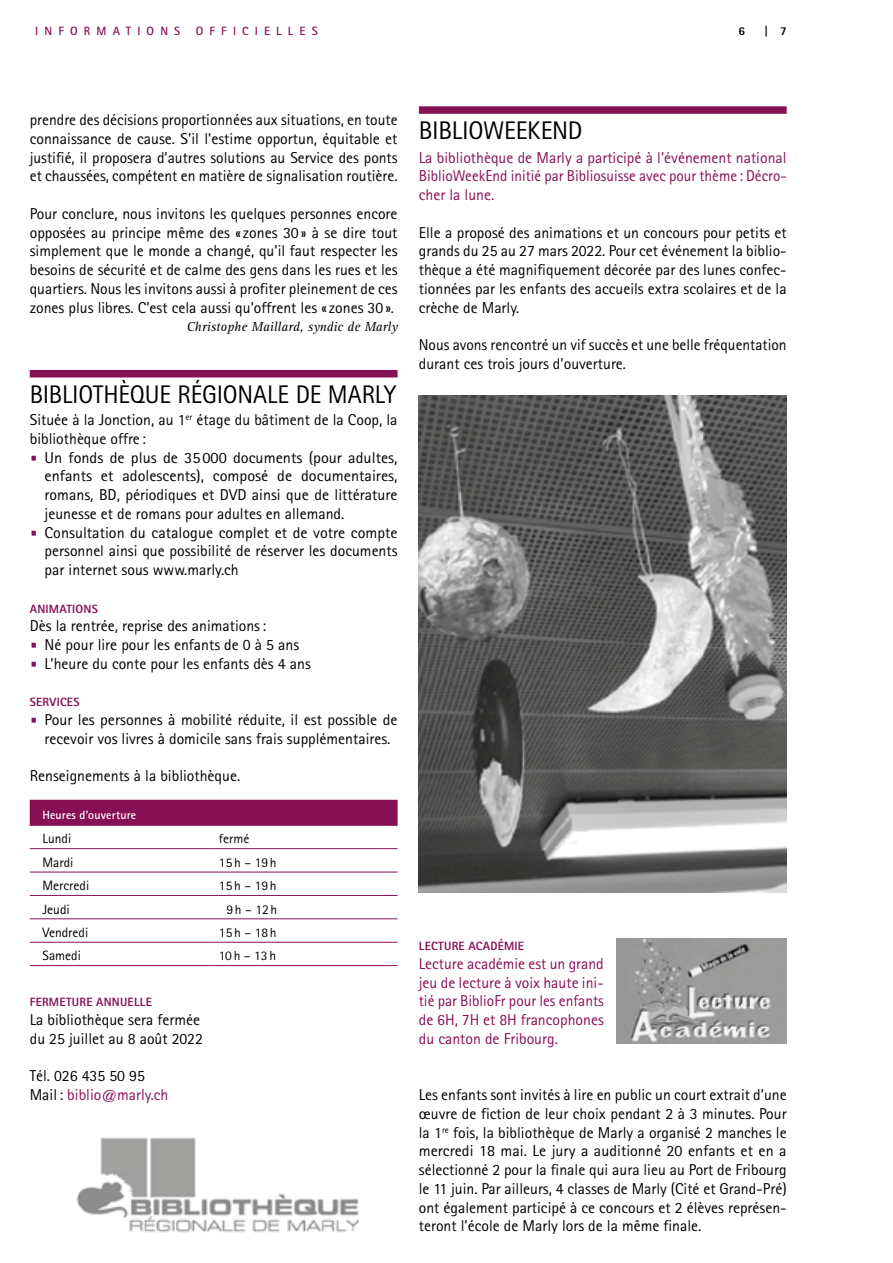
<style>
.page{position:relative;width:893px;height:1263px;background:#fff}
.page>*{position:absolute;margin:0;border:0;box-sizing:border-box;transform-origin:0 0}
.t1{font:25.5px "Rotis Sans Serif";letter-spacing:-.01em;color:#000}
.t2{font:15.75px/18.8px "Rotis Sans Serif";color:#000;text-align:justify}
.t3{font:15.75px/18.8px "Rotis Sans Serif";color:#870f54;text-align:justify}
.t4{font:13.5px "Rotis Sans Serif";color:#000}
.t5{font:italic 13.5px "Rotis Serif";color:#000}
.t6{font:13.2px "Rotis Sans Serif";color:#000}
.t7{font:800 12px "Rotis Sans Serif";letter-spacing:.015em;color:#870f54}
.t8{font:700 12px "Rotis Sans Serif";letter-spacing:.51em;color:#870f54}
.t9{font:700 12px "Rotis Sans Serif";letter-spacing:.015em;color:#fff}
.t10{font:800 12px "Rotis Sans Serif";color:#000}
.s1{font-family:"Glypha LT Std";font-size:13.5px;color:#870f54}
.s2{font-size:13.5px}
.s3{color:#870f54}
</style>
<div class="page">
<img style="left:76px;top:1137px;width:283px;height:96px">
<div style="left:30px;top:370px;width:368px;height:7px;background:#870f54"></div>
<div style="left:30px;top:800px;width:368px;height:25px;background:#870f54"></div>
<hr style="left:214px;top:825px;width:184px;height:1px;background:#870f54">
<hr style="left:30px;top:848px;width:184px;height:1px;background:#870f54">
<hr style="left:214px;top:848px;width:184px;height:1px;background:#870f54">
<hr style="left:30px;top:872px;width:184px;height:1px;background:#870f54">
<hr style="left:214px;top:872px;width:184px;height:1px;background:#870f54">
<hr style="left:30px;top:895px;width:184px;height:1px;background:#870f54">
<hr style="left:214px;top:895px;width:184px;height:1px;background:#870f54">
<hr style="left:30px;top:918px;width:184px;height:1px;background:#870f54">
<hr style="left:214px;top:918px;width:184px;height:1px;background:#870f54">
<hr style="left:30px;top:942px;width:184px;height:1px;background:#870f54">
<hr style="left:214px;top:942px;width:184px;height:1px;background:#870f54">
<hr style="left:30px;top:965px;width:184px;height:1px;background:#870f54">
<hr style="left:214px;top:965px;width:184px;height:1px;background:#870f54">
<hr style="left:30px;top:825px;width:184px;height:1px;background:#870f54">
<div style="left:419px;top:106px;width:368px;height:8px;background:#870f54"></div>
<img style="left:419px;top:395px;width:368px;height:498px">
<img style="left:617px;top:938px;width:170px;height:105px">
<p class="t8" style="left:35px;top:23px;width:146px">INFORMATIONS</p>
<p class="t8" style="left:196px;top:23px;width:123px">OFFICIELLES</p>
<p class="t10" style="left:738px;top:23px;width:8px">6</p>
<p class="t10" style="left:764px;top:23px;width:24px">| 7</p>
<p class="t2" style="left:30px;top:110px;width:369px">prendre des décisions proportionnées aux situations, en toute connaissance de cause. S’il l’estime opportun, équitable et justifié, il proposera d’autres solutions au Service des ponts et chaussées, compétent en matière de signalisation routière.</p>
<p class="t2" style="left:30px;top:204px;width:369px">Pour conclure, nous invitons les quelques personnes encore opposées au principe même des « zones 30» à se dire tout simplement que le monde a changé, qu’il faut respecter les besoins de sécurité et de calme des gens dans les rues et les quartiers. Nous les invitons aussi à profiter pleinement de ces zones plus libres. C’est cela aussi qu’offrent les « zones 30».</p>
<p class="t5" style="left:187px;top:319px;width:212px">Christophe Maillard, syndic de Marly</p>
<h1 class="t1" style="left:30px;top:379px;width:368px">BIBLIOTHÈQUE RÉGIONALE DE MARLY</h1>
<p class="t2" style="left:30px;top:410px;width:369px">Située à la Jonction, au 1<sup>er</sup> étage du bâtiment de la Coop, la bibliothèque offre :</p>
<p class="t2" style="left:45px;top:448px;width:354px;text-indent:-15px"><span class="s1">•</span> Un fonds de plus de 35000 documents (pour adultes, enfants et adolescents), composé de documentaires, romans, BD, périodiques et DVD ainsi que de littérature jeunesse et de romans pour adultes en allemand.</p>
<p class="t2" style="left:45px;top:523px;width:354px;text-indent:-15px"><span class="s1">•</span> Consultation du catalogue complet et de votre compte personnel ainsi que possibilité de réserver les documents par internet sous www.marly.ch</p>
<p class="t7" style="left:30px;top:601px;width:70px">ANIMATIONS</p>
<p class="t2" style="left:30px;top:616px;width:238px">Dès la rentrée, reprise des animations:</p>
<p class="t2" style="left:30px;top:635px;width:271px"><span class="s1">•</span> Né pour lire pour les enfants de 0 à 5 ans</p>
<p class="t2" style="left:30px;top:654px;width:283px"><span class="s1">•</span> L’heure du conte pour les enfants dès 4 ans</p>
<p class="t7" style="left:30px;top:695px;width:51px">SERVICES</p>
<p class="t2" style="left:30px;top:710px;width:369px;text-align:center"><span class="s1">•</span> Pour les personnes à mobilité réduite, il est possible de recevoir vos livres à domicile sans frais supplémentaires.</p>
<p class="t2" style="left:30px;top:766px;width:212px">Renseignements à la bibliothèque.</p>
<p class="t9" style="left:43px;top:807px;width:95px">Heures d’ouverture</p>
<p class="t4" style="left:43px;top:831px;width:30px">Lundi</p>
<p class="t6" style="left:219px;top:831px;width:32px">fermé</p>
<p class="t4" style="left:43px;top:854px;width:32px">Mardi</p>
<p class="t6" style="left:219px;top:854px;width:59px">15h – <span class="s2">19</span>h</p>
<p class="t4" style="left:43px;top:877px;width:48px">Mercredi</p>
<p class="t6" style="left:219px;top:878px;width:59px">15h – 19h</p>
<p class="t4" style="left:43px;top:901px;width:29px">Jeudi</p>
<p class="t6" style="left:226px;top:901px;width:52px">9h – 1<span class="s2">2</span>h</p>
<p class="t4" style="left:43px;top:924px;width:47px">Vendredi</p>
<p class="t6" style="left:219px;top:925px;width:59px">1<span class="s2">5</span>h – 18h</p>
<p class="t4" style="left:43px;top:948px;width:40px">Samedi</p>
<p class="t6" style="left:219px;top:948px;width:59px">10h – 13h</p>
<p class="t7" style="left:30px;top:995px;width:124px">FERMETURE ANNUELLE</p>
<p class="t2" style="left:30px;top:1010px;width:175px">La bibliothèque sera fermée du 25 juillet au 8 août 2022</p>
<p class="t2" style="left:30px;top:1066px;width:140px">Tél. 026 435 50 95<br>Mail: <span class="s3">biblio@marly.ch</span></p>
<h1 class="t1" style="left:419px;top:116px;width:165px">BIBLIOWEEKEND</h1>
<p class="t3" style="left:419px;top:148px;width:369px">La bibliothèque de Marly a participé à l’événement national BiblioWeekEnd initié par Bibliosuisse avec pour thème : Décro&shy;cher la lune.</p>
<p class="t2" style="left:419px;top:223px;width:369px">Elle a proposé des animations et un concours pour petits et grands du 25 au 27 mars 2022. Pour cet événement la biblio&shy;thèque a été magnifiquement décorée par des lunes confec&shy;tionnées par les enfants des accueils extra scolaires et de la crèche de Marly.</p>
<p class="t2" style="left:419px;top:335px;width:369px">Nous avons rencontré un vif succès et une belle fréquentation durant ces trois jours d’ouverture.</p>
<p class="t7" style="left:419px;top:938px;width:107px">LECTURE ACADÉMIE</p>
<p class="t3" style="left:419px;top:954px;width:186px">Lecture académie est un grand jeu de lecture à voix haute ini&shy;tié par BiblioFr pour les enfants de 6H, 7H et 8H francophones du canton de Fribourg.</p>
<p class="t2" style="left:419px;top:1085px;width:369px">Les enfants sont invités à lire en public un court extrait d’une œuvre de fiction de leur choix pendant 2 à 3 minutes. Pour la 1<sup>re</sup> fois, la bibliothèque de Marly a organisé 2 manches le mercredi 18 mai. Le jury a auditionné 20 enfants et en a sélectionné 2 pour la finale qui aura lieu au Port de Fribourg le 11 juin. Par ailleurs, 4 classes de Marly (Cité et Grand-Pré) ont également participé à ce concours et 2 élèves représen&shy;teront l’école de Marly lors de la même finale.</p>
</div>
